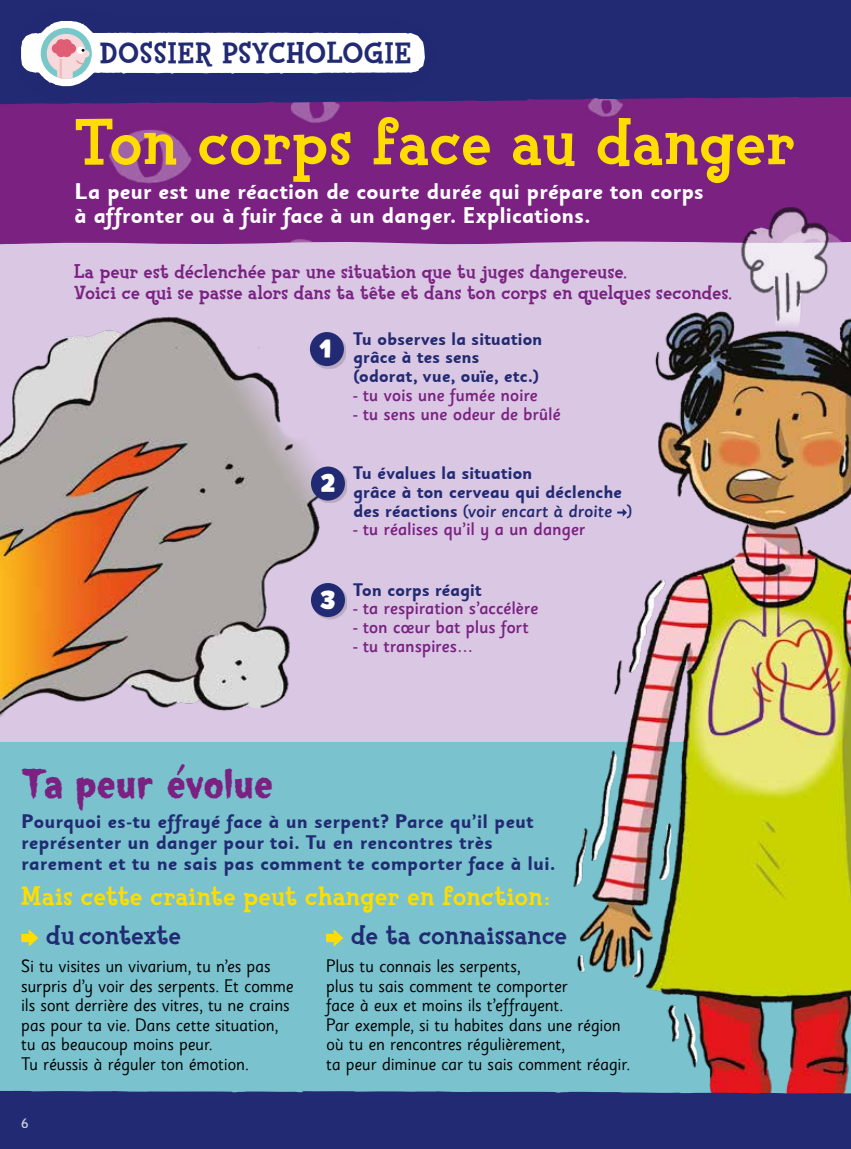
<style>
.page{position:relative;width:851px;height:1149px;background:#fff}
.page>*{position:absolute;margin:0;border:0;box-sizing:border-box;transform-origin:0 0}
.t1{font:800 66px "Fink";letter-spacing:.01em;color:#fd0}
.t2{font:45px "Monster Fonts Spookhouse";letter-spacing:.01em;color:#7a2182}
.t3{font:800 30px "Fink";letter-spacing:.03em;color:#212a72}
.t4{font:28.65px "Pequena";color:#fff}
.t5{font:800 27px "Fink";letter-spacing:.015em;color:#fd0}
.t6{font:800 27px "Fink";letter-spacing:.01em;color:#212a72}
.t7{font:700 22.5px/24px "Sassoon Sans";letter-spacing:-.01em;color:#fff}
.t8{font:700 19.5px/21px "Sassoon Sans";color:#212a72}
.t9{font:800 19.5px/21px "Fink";letter-spacing:.01em;color:#7a2182}
.t10{font:18px/19.5px "Sassoon Sans";letter-spacing:-.015em;color:#000}
.t11{font:500 18px "Sassoon Sans";letter-spacing:-.015em;color:#7a2182}
.t12{font:700 18px/18.8px "Sassoon Sans";letter-spacing:-.015em;color:#212a72}
.t13{font:500 18px "Sassoon Sans Slope";letter-spacing:-.015em;color:#212a72}
.t14{font:500 13.5px "Sassoon Sans";color:#fff}
.s1{font-family:"Sassoon Sans";font-weight:700}
.s2{font-family:"Sassoon Sans"}
</style>
<div class="page">
<div style="left:0;top:0;width:850px;height:1148px;background:#dac7e3"></div>
<div style="left:0;top:742px;width:850px;height:385px;background:#79c2ce"></div>
<div style="left:0;top:105px;width:850px;height:139px;background:#7a2182"></div>
<div style="left:471px;top:0;width:379px;height:105px;background:#212a72"></div>
<svg style="left:21px;top:929px;width:17px;height:17px"></svg>
<svg style="left:326px;top:929px;width:17px;height:17px"></svg>
<img style="left:0;top:316px;width:336px;height:401px">
<img style="left:554px;top:194px;width:296px;height:893px">
<svg style="left:0;top:1087px;width:850px;height:61px;background:#293476"></svg>
<div style="left:313px;top:468px;width:34px;height:34px;background:#000;opacity:.15"></div>
<div style="left:311px;top:466px;width:34px;height:34px;background:#212a72;border-radius:50%"></div>
<div style="left:312px;top:334px;width:34px;height:34px;background:#000;opacity:.15"></div>
<div style="left:310px;top:332px;width:34px;height:34px;background:#212a72;border-radius:50%"></div>
<div style="left:313px;top:584px;width:34px;height:35px;background:#000;opacity:.15"></div>
<div style="left:311px;top:583px;width:34px;height:34px;background:#212a72;border-radius:50%"></div>
<svg style="left:617px;top:508px;width:9px;height:8px"></svg>
<div style="left:0;top:0;width:471px;height:133px;background:#000;opacity:.02"></div>
<svg style="left:21px;top:21px;width:404px;height:65px;background:#aaadc7"></svg>
<h3 class="t3" style="left:100px;top:35px;width:312px">DOSSIER PSYCHOLOGIE</h3>
<h1 class="t1" style="left:74px;top:101px;width:722px">Ton corps face au danger</h1>
<p class="t7" style="left:74px;top:179px;width:631px">La peur est une réaction de courte durée qui prépare ton corps à affronter ou à fuir face à un danger. Explications.</p>
<p class="t9" style="left:74px;top:262px;width:659px">La peur est déclenchée par une situation que tu juges dangereuse.<br>Voici ce qui se passe alors dans ta tête et dans ton corps en quelques secondes.</p>
<h3 class="t4" style="left:319px;top:329px;width:15px">1</h3>
<h3 class="t4" style="left:320px;top:464px;width:17px">2</h3>
<h3 class="t4" style="left:320px;top:580px;width:16px">3</h3>
<p class="t12" style="left:353px;top:329px;width:191px">Tu observes la situation grâce à tes sens (odorat, vue, ouïe, etc.)</p>
<p class="t11" style="left:353px;top:384px;width:186px">- tu vois une fumée noire</p>
<p class="t11" style="left:353px;top:403px;width:209px">- tu sens une odeur de brûlé</p>
<p class="t12" style="left:353px;top:463px;width:270px">Tu évalues la situation<br>grâce à ton cerveau qui déclenche</p>
<p class="t13" style="left:353px;top:500px;width:280px"><span class="s1">des réactions</span> <span class="s2">(</span>voir encart à droite <span class="s2">)</span></p>
<p class="t11" style="left:353px;top:518px;width:234px">- tu réalises qu’il y a un danger</p>
<p class="t12" style="left:353px;top:580px;width:130px">Ton corps réagit</p>
<p class="t11" style="left:353px;top:597px;width:187px">- ta respiration s’accélère</p>
<p class="t11" style="left:353px;top:616px;width:177px">- ton cœur bat plus fort</p>
<p class="t11" style="left:353px;top:635px;width:122px">- tu transpires…</p>
<h2 class="t2" style="left:21px;top:754px;width:253px">Ta peur évolue</h2>
<p class="t8" style="left:21px;top:810px;width:535px">Pourquoi es-tu effrayé face à un serpent? Parce qu’il peut représenter un danger pour toi. Tu en rencontres très rarement et tu ne sais pas comment te comporter face à lui.</p>
<h3 class="t5" style="left:21px;top:879px;width:529px">Mais cette crainte peut changer en fonction:</h3>
<h3 class="t6" style="left:46px;top:918px;width:136px">du contexte</h3>
<p class="t10" style="left:21px;top:956px;width:274px">Si tu visites un vivarium, tu n’es pas surpris d’y voir des serpents. Et comme ils sont derrière des vitres, tu ne crains pas pour ta vie. Dans cette situation, tu as beaucoup moins peur.<br>Tu réussis à réguler ton émotion.</p>
<h3 class="t6" style="left:351px;top:918px;width:217px">de ta connaissance</h3>
<p class="t10" style="left:326px;top:956px;width:305px">Plus tu connais les serpents,<br>plus tu sais comment te comporter<br>face à eux et moins ils t’effrayent.<br>Par exemple, si tu habites dans une région où tu en rencontres régulièrement,<br>ta peur diminue car tu sais comment réagir.</p>
<p class="t14" style="left:21px;top:1114px;width:9px">6</p>
</div>
